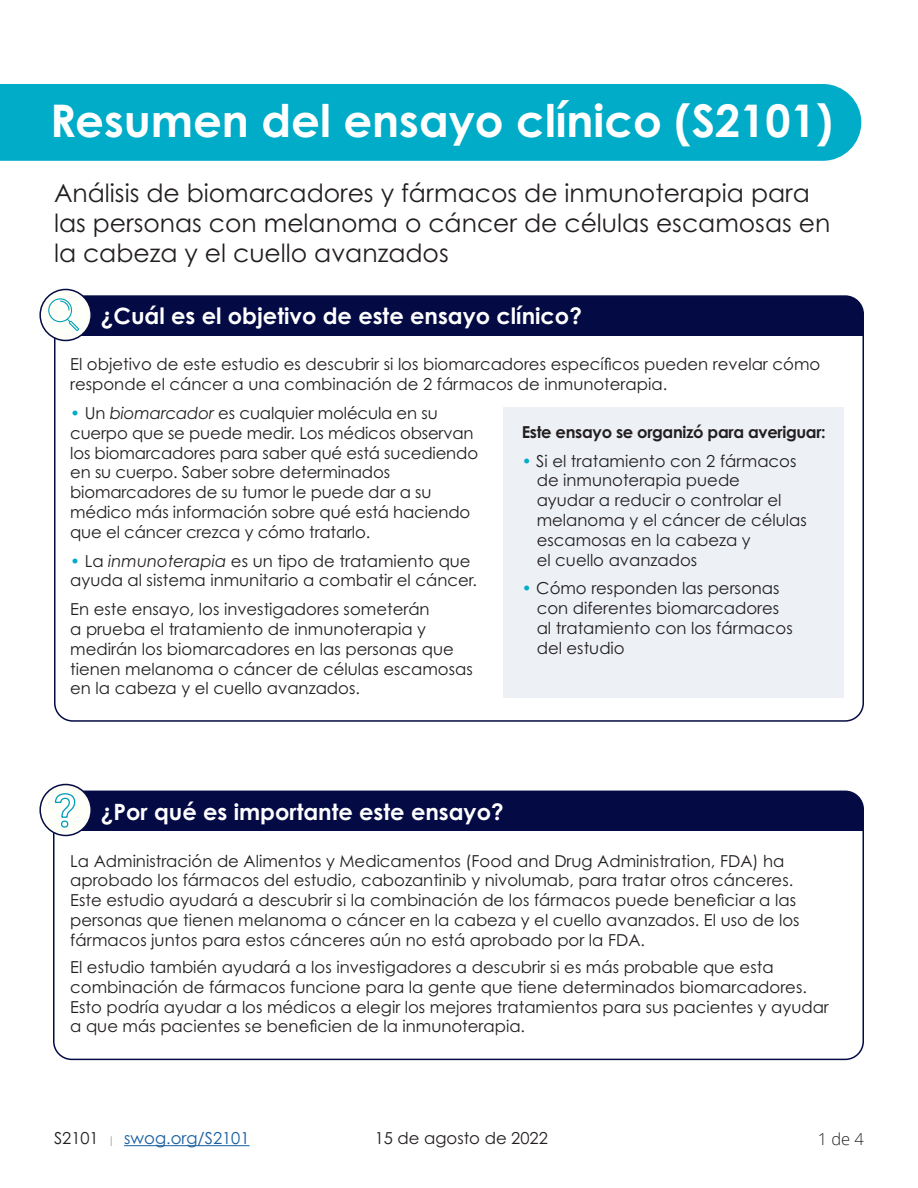
<style>
.page{position:relative;width:918px;height:1188px;background:#fff}
.page>*{position:absolute;margin:0;border:0;box-sizing:border-box;transform-origin:0 0}
.t1{font:46.95px "Minion Pro";color:#fff}
.t2{font:500 45.75px "Roboto";color:#fff}
.t3{font:700 45px "Century Gothic Pro";color:#fff}
.t4{font:25.05px/30.2px "Century Gothic Pro";color:#231f20}
.t5{font:700 22.5px "Century Gothic Pro";color:#fff}
.t6{font:16.5px/19.8px "Century Gothic Pro";color:#231f20}
.t7{font:700 16.5px "Century Gothic Pro";letter-spacing:-.02em;color:#231f20}
.t8{font:16.5px "Century Gothic Pro";color:#175d9e}
.t9{font:300 16.5px "Open Sans";color:#231f20}
.t10{font:500 11.7px "Roboto";color:#009fb8}
.s1{color:#00acc8}
.s2{font-style:italic}
.s3{color:#231f20}
.s4{font-size:10.5px;color:#97999c}
</style>
<div class="page">
<hr style="left:124px;top:1145px;width:126px;height:1px;background:#175d9e">
<div style="left:55px;top:296px;width:808px;height:40px;background:#030a44"></div>
<div style="left:54px;top:295px;width:810px;height:427px;border:2px solid #030a44;border-radius:18px"></div>
<div style="left:0;top:84px;width:861px;height:77px;background:#00acc8"></div>
<div style="left:54px;top:791px;width:809px;height:40px;background:#030a44"></div>
<div style="left:53px;top:791px;width:811px;height:269px;border:2px solid #030a44;border-radius:18px"></div>
<svg style="left:42px;top:786px;width:49px;height:50px"></svg>
<div style="left:39px;top:784px;width:53px;height:52px;border:2px solid #030a44;border-radius:50%"></div>
<svg style="left:42px;top:289px;width:47px;height:51px"></svg>
<div style="left:39px;top:289px;width:53px;height:52px;border:2px solid #030a44;border-radius:50%"></div>
<div style="left:504px;top:407px;width:340px;height:291px;background:#edf1f6"></div>
<p class="t3" style="left:50px;top:92px;width:784px">Resumen del ensayo clínico (S2101)</p>
<p class="t4" style="left:54px;top:177px;width:778px">Análisis de biomarcadores y fármacos de inmunoterapia para las personas con melanoma o cáncer de células escamosas en la cabeza y el cuello avanzados</p>
<p class="t2" style="left:113px;top:283px;width:24px">?</p>
<p class="t10" style="left:429px;top:302px;width:7px">?</p>
<p class="t1" style="left:353px;top:284px;width:14px">i</p>
<p class="t5" style="left:101px;top:301px;width:483px">¿Cuál es el objetivo de este ensayo clínico?</p>
<p class="t6" style="left:70px;top:354px;width:752px">El objetivo de este estudio es descubrir si los biomarcadores específicos pueden revelar cómo responde el cáncer a una combinación de 2 fármacos de inmunoterapia.</p>
<p class="t6" style="left:70px;top:403px;width:409px"><span class="s1">•</span> Un <span class="s2">biomarcador</span> es cualquier molécula en su cuerpo que se puede medir. Los médicos observan los biomarcadores para saber qué está sucediendo en su cuerpo. Saber sobre determinados biomarcadores de su tumor le puede dar a su médico más información sobre qué está haciendo que el cáncer crezca y cómo tratarlo.</p>
<p class="t6" style="left:70px;top:551px;width:409px"><span class="s1">•</span> La <span class="s2">inmunoterapia</span> es un tipo de tratamiento que ayuda al sistema inmunitario a combatir el cáncer.</p>
<p class="t6" style="left:70px;top:599px;width:404px">En este ensayo, los investigadores someterán<br>a prueba el tratamiento de inmunoterapia y medirán los biomarcadores en las personas que tienen melanoma o cáncer de células escamosas en la cabeza y el cuello avanzados.</p>
<p class="t7" style="left:522px;top:422px;width:306px">Este ensayo se organizó para averiguar:</p>
<p class="t6" style="left:537px;top:451px;width:272px;text-indent:-15px"><span class="s1">•</span> Si el tratamiento con 2 fármacos de inmunoterapia puede<br>ayudar a reducir o controlar el melanoma y el cáncer de células escamosas en la cabeza y<br>el cuello avanzados</p>
<p class="t6" style="left:537px;top:578px;width:258px;text-indent:-15px"><span class="s1">•</span> Cómo responden las personas con diferentes biomarcadores al tratamiento con los fármacos del estudio</p>
<p class="t2" style="left:54px;top:778px;width:24px">?</p>
<p class="t10" style="left:370px;top:797px;width:7px">?</p>
<p class="t1" style="left:294px;top:779px;width:14px">i</p>
<p class="t5" style="left:101px;top:798px;width:404px">¿Por qué es importante este ensayo?</p>
<p class="t6" style="left:70px;top:851px;width:731px">La Administración de Alimentos y Medicamentos (Food and Drug Administration, FDA) ha aprobado los fármacos del estudio, cabozantinib y nivolumab, para tratar otros cánceres.<br>Este estudio ayudará a descubrir si la combinación de los fármacos puede beneficiar a las personas que tienen melanoma o cáncer en la cabeza y el cuello avanzados. El uso de los fármacos juntos para estos cánceres aún no está aprobado por la FDA.</p>
<p class="t6" style="left:70px;top:957px;width:760px">El estudio también ayudará a los investigadores a descubrir si es más probable que esta combinación de fármacos funcione para la gente que tiene determinados biomarcadores.<br>Esto podría ayudar a los médicos a elegir los mejores tratamientos para sus pacientes y ayudar a que más pacientes se beneficien de la inmunoterapia.</p>
<p class="t8" style="left:54px;top:1128px;width:197px"><span class="s3">S2101</span> <span class="s4">|</span> swog.org/S2101</p>
<p class="t6" style="left:375px;top:1128px;width:175px">15 de agosto de 2022</p>
<p class="t9" style="left:818px;top:1127px;width:48px">1 de 4</p>
</div>
